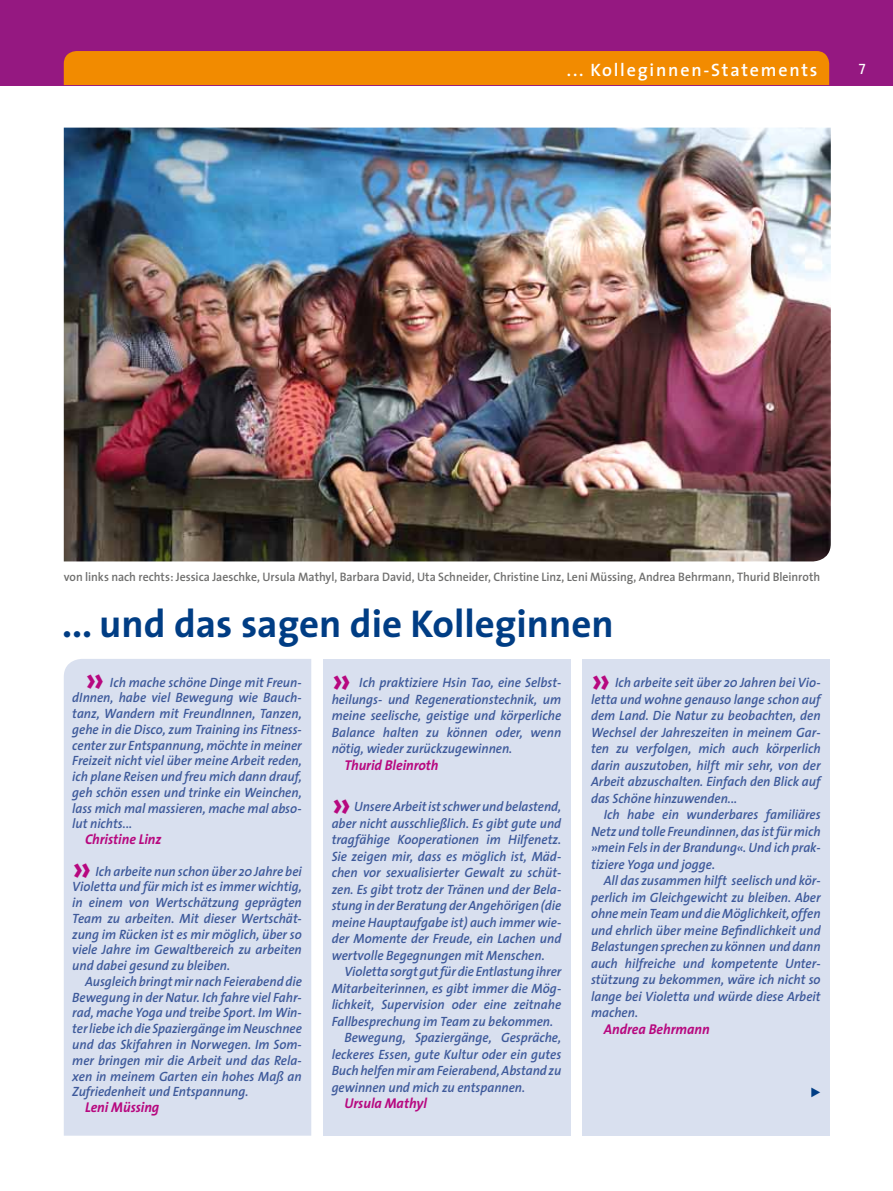
<style>
.page{position:relative;width:893px;height:1191px;background:#fff}
.page>*{position:absolute;margin:0;border:0;box-sizing:border-box;transform-origin:0 0}
.t1{font:700 39px "The Sans";color:#003d84}
.t2{font:700 37.5px "The Sans";color:#b7087f;scale:.96 1}
.t3{font:600 18px "The Sans";letter-spacing:.1em;color:#fff}
.t4{font:15px "The Sans Caps";color:#fff}
.t5{font:italic 700 14.25px "The Sans";letter-spacing:-.005em;color:#b7087f;scale:.96 1}
.t6{font:italic 600 13.5px/16.5px "The Sans";letter-spacing:-.005em;color:#3d599a;text-align:justify;scale:.96 1}
.t7{font:13.5px "Kingfatz";color:#003d84;scale:.96 1}
.t8{font:600 12.3px "The Sans";letter-spacing:-.005em;color:#6f6f6e;scale:.96 1}
</style>
<div class="page">
<div style="left:64px;top:659px;width:247px;height:476px;background:#d9e0ef"></div>
<div style="left:323px;top:659px;width:248px;height:476px;background:#d9e0ef"></div>
<div style="left:583px;top:659px;width:247px;height:476px;background:#d9e0ef"></div>
<img style="left:64px;top:128px;width:767px;height:433px">
<div style="left:0;top:0;width:893px;height:85px;background:#951881"></div>
<div style="left:64px;top:51px;width:765px;height:34px;background:#f28b00"></div>
<h3 class="t3" style="left:567px;top:55px;width:252px">... Kolleginnen-Statements</h3>
<p class="t4" style="left:859px;top:56px;width:8px">7</p>
<p class="t8" style="left:64px;top:566px;width:789px">von links nach rechts: Jessica Jaeschke, Ursula Mathyl, Barbara David, Uta Schneider, Christine Linz, Leni Müssing, Andrea Behrmann, Thurid Bleinroth</p>
<h1 class="t1" style="left:62px;top:591px;width:553px">... und das sagen die Kolleginnen</h1>
<h2 class="t2" style="left:85px;top:647px;width:22px">»</h2>
<p class="t6" style="left:72px;top:673px;width:241px;line-height:15.8px;text-indent:38px">Ich mache schöne Dinge mit Freun&shy;dInnen, habe viel Bewegung wie Bauch&shy;tanz, Wandern mit FreundInnen, Tanzen, gehe in die Disco, zum Training ins Fitness&shy;center zur Entspannung, möchte in meiner Freizeit nicht viel über meine Arbeit reden, ich plane Reisen und freu mich dann drauf, geh schön essen und trinke ein Weinchen, lass mich mal massieren, mache mal abso&shy;lut nichts...</p>
<p class="t5" style="left:85px;top:827px;width:81px">Christine Linz</p>
<h2 class="t2" style="left:72px;top:836px;width:22px">»</h2>
<p class="t6" style="left:72px;top:862px;width:241px;line-height:15.8px;text-indent:23px">Ich arbeite nun schon über 20 Jahre bei Violetta und für mich ist es immer wichtig, in einem von Wertschätzung geprägten Team zu arbeiten. Mit dieser Wertschät&shy;zung im Rücken ist es mir möglich, über so viele Jahre im Gewaltbereich zu arbeiten und dabei gesund zu bleiben.</p>
<p class="t6" style="left:72px;top:973px;width:241px;line-height:15.8px;text-indent:13px">Ausgleich bringt mir nach Feierabend die Bewegung in der Natur. Ich fahre viel Fahr&shy;rad, mache Yoga und treibe Sport. Im Win&shy;ter liebe ich die Spaziergänge im Neuschnee und das Skifahren in Norwegen. Im Som&shy;mer bringen mir die Arbeit und das Rela&shy;xen in meinem Garten ein hohes Maß an Zufriedenheit und Entspannung.</p>
<p class="t5" style="left:85px;top:1095px;width:79px">Leni Müssing</p>
<h2 class="t2" style="left:332px;top:647px;width:22px">»</h2>
<p class="t6" style="left:332px;top:674px;width:241px;text-indent:28px">Ich praktiziere Hsin Tao, eine Selbst&shy;heilungs- und Regenerationstechnik, um meine seelische, geistige und körperliche Balance halten zu können oder, wenn nötig, wieder zurückzugewinnen.</p>
<p class="t5" style="left:344px;top:753px;width:100px">Thurid Bleinroth</p>
<h2 class="t2" style="left:332px;top:771px;width:22px">»</h2>
<p class="t6" style="left:332px;top:798px;width:241px;text-indent:23px">Unsere Arbeit ist schwer und belastend, aber nicht ausschließlich. Es gibt gute und tragfähige Kooperationen im Hilfenetz.<br>Sie zeigen mir, dass es möglich ist, Mäd&shy;chen vor sexualisierter Gewalt zu schüt&shy;zen. Es gibt trotz der Tränen und der Bela&shy;stung in der Beratung der Angehörigen (die meine Hauptaufgabe ist) auch immer wie&shy;der Momente der Freude, ein Lachen und wertvolle Begegnungen mit Menschen.</p>
<p class="t6" style="left:344px;top:963px;width:227px">Violetta sorgt gut für die Entlastung ihrer</p>
<p class="t6" style="left:332px;top:979px;width:241px">Mitarbeiterinnen, es gibt immer die Mög-</p>
<p class="t6" style="left:332px;top:996px;width:241px">lichkeit, Supervision oder eine zeitnahe</p>
<p class="t6" style="left:332px;top:1012px;width:232px">Fallbesprechung im Team zu bekommen.</p>
<p class="t6" style="left:344px;top:1029px;width:227px">Bewegung, Spaziergänge, Gespräche,</p>
<p class="t6" style="left:332px;top:1045px;width:241px">leckeres Essen, gute Kultur oder ein gutes</p>
<p class="t6" style="left:332px;top:1062px;width:241px">Buch helfen mir am Feierabend, Abstand zu</p>
<p class="t6" style="left:332px;top:1078px;width:203px">gewinnen und mich zu entspannen.</p>
<p class="t5" style="left:344px;top:1090px;width:87px">Ursula Mathyl</p>
<h2 class="t2" style="left:591px;top:647px;width:22px">»</h2>
<p class="t6" style="left:591px;top:674px;width:241px;text-indent:24px">Ich arbeite seit über 20 Jahren bei Vio&shy;letta und wohne genauso lange schon auf dem Land. Die Natur zu beobachten, den Wechsel der Jahreszeiten in meinem Gar&shy;ten zu verfolgen, mich auch körperlich darin auszutoben, hilft mir sehr, von der Arbeit abzuschalten. Einfach den Blick auf das Schöne hinzuwenden...</p>
<p class="t6" style="left:591px;top:806px;width:241px;text-indent:13px">Ich habe ein wunderbares familiäres Netz und tolle Freundinnen, das ist für mich »mein Fels in der Brandung«. Und ich prak&shy;tiziere Yoga und jogge.</p>
<p class="t6" style="left:591px;top:872px;width:241px;text-indent:13px">All das zusammen hilft seelisch und kör&shy;perlich im Gleichgewicht zu bleiben. Aber ohne mein Team und die Möglichkeit, offen und ehrlich über meine Befindlichkeit und Belastungen sprechen zu können und dann auch hilfreiche und kompetente Unter&shy;stützung zu bekommen, wäre ich nicht so lange bei Violetta und würde diese Arbeit machen.</p>
<p class="t5" style="left:604px;top:1017px;width:112px">Andrea Behrmann</p>
<p class="t7" style="left:811px;top:1085px;width:11px">¸</p>
</div>
